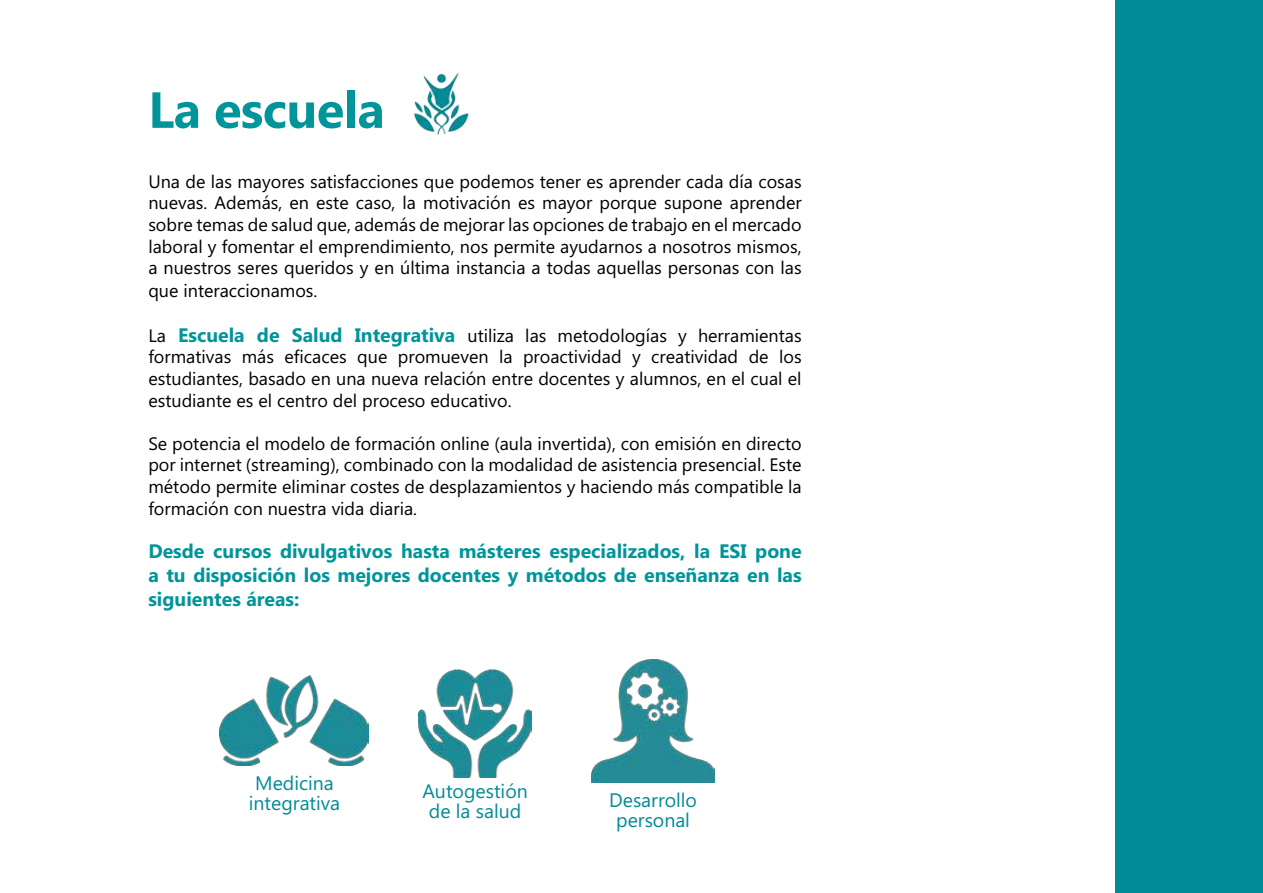
<style>
.page{position:relative;width:1263px;height:893px;background:#fff}
.page>*{position:absolute;margin:0;border:0;box-sizing:border-box;transform-origin:0 0}
.t1{font:700 50.7px "Microsoft Phags Pa";letter-spacing:-.01em;color:#00959a}
.t2{font:700 19.5px/24px "Microsoft Phags Pa";color:#00959a;text-align:justify}
.t3{font:19.5px/19.5px "Microsoft Phags Pa";color:#008b97;text-align:center}
.t4{font:18px/21.6px "Microsoft Phags Pa";color:#000;text-align:justify}
.s1{font-weight:700;font-size:19.5px;color:#00959a}
</style>
<div class="page">
<img style="left:413px;top:73px;width:56px;height:62px">
<img style="left:220px;top:675px;width:149px;height:91px">
<img style="left:418px;top:669px;width:114px;height:109px">
<img style="left:591px;top:659px;width:124px;height:123px">
<div style="left:1115px;top:0;width:148px;height:893px;background:#008b97"></div>
<h1 class="t1" style="left:148px;top:74px;width:238px">La escuela</h1>
<p class="t4" style="left:148px;top:170px;width:655px">Una de las mayores satisfacciones que podemos tener es aprender cada día cosas nuevas. Además, en este caso, la motivación es mayor porque supone aprender sobre temas de salud que, además de mejorar las opciones de trabajo en el mercado laboral y fomentar el emprendimiento, nos permite ayudarnos a nosotros mismos, a nuestros seres queridos y en última instancia a todas aquellas personas con las que interaccionamos.</p>
<p class="t4" style="left:148px;top:324px;width:655px">La <span class="s1">Escuela de Salud Integrativa</span> utiliza las metodologías y herramientas formativas más eficaces que promueven la proactividad y creatividad de los estudiantes, basado en una nueva relación entre docentes y alumnos, en el cual el estudiante es el centro del proceso educativo.</p>
<p class="t4" style="left:148px;top:432px;width:655px">Se potencia el modelo de formación online (aula invertida), con emisión en directo por internet (streaming), combinado con la modalidad de asistencia presencial. Este método permite eliminar costes de desplazamientos y haciendo más compatible la formación con nuestra vida diaria.</p>
<p class="t2" style="left:148px;top:538px;width:655px">Desde cursos divulgativos hasta másteres especializados, la ESI pone a tu disposición los mejores docentes y métodos de enseñanza en las siguientes áreas:</p>
<p class="t3" style="left:249px;top:772px;width:93px">Medicina integrativa</p>
<p class="t3" style="left:422px;top:780px;width:107px">Autogestión de la salud</p>
<p class="t3" style="left:609px;top:789px;width:89px">Desarrollo personal</p>
</div>
